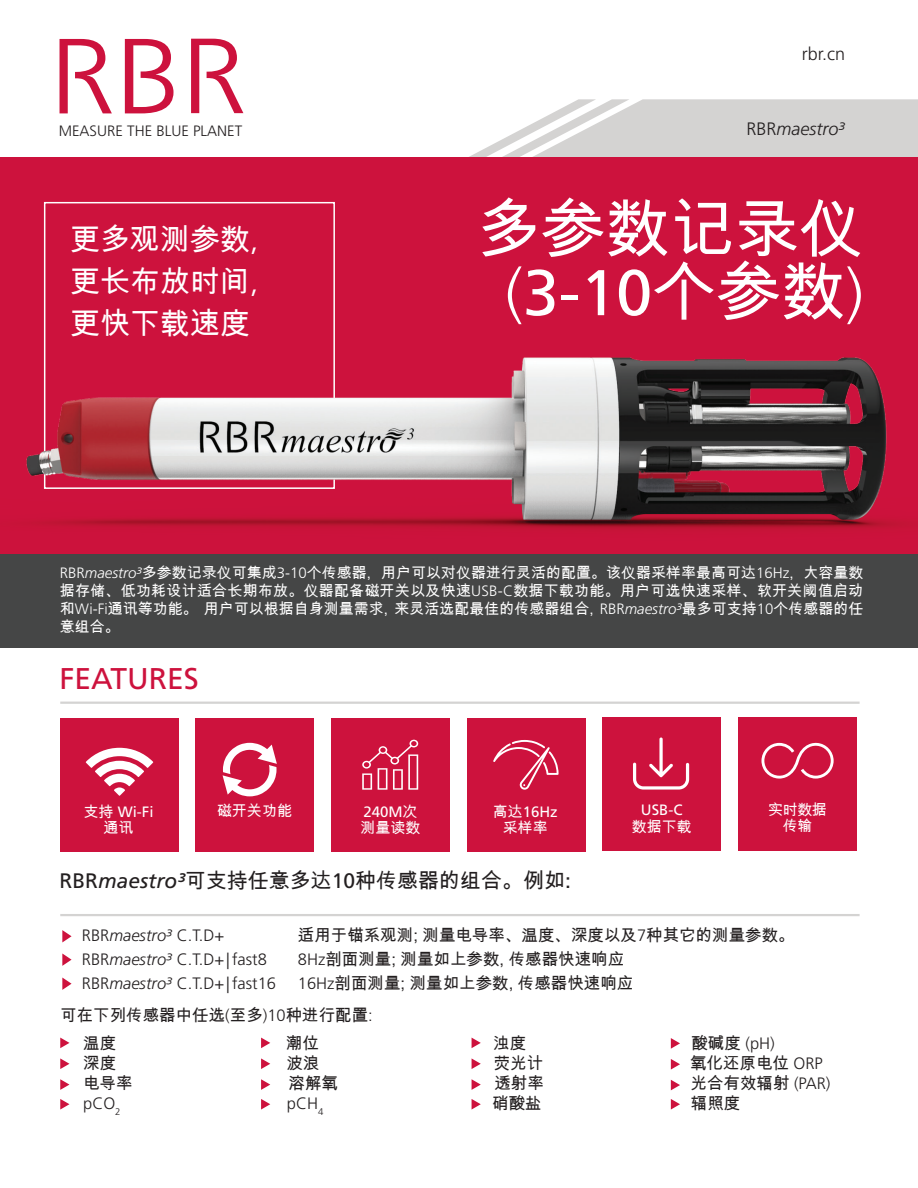
<style>
.page{position:relative;width:918px;height:1188px;background:#fff}
.page>*{position:absolute;margin:0;border:0;box-sizing:border-box;transform-origin:0 0}
.Data_Sheet_Title{font:64.5px "Frutiger LT Std";color:#fff}
.Data_Sheet_Title-2{font:64.5px "Arial Unicode MS";color:#fff}
.Data_Sheet_Subtitle{font:30px "Arial Unicode MS";color:#fff}
.t1{font:30px "Frutiger LT Std";color:#cd123d}
.t2{font:21px "Arial Unicode MS";color:#231f20}
.Title_Bar_Right{font:italic 300 18px "Frutiger LT Std";color:#231f20}
.t3{font:300 18px "Frutiger LT Std";color:#231f20}
.Configuration_Option{font:16.5px "Arial Unicode MS";color:#231f20}
.Configuration_Option-2{font:300 16.5px "Frutiger LT Std";color:#231f20}
.Data_Sheet_Body{font:15px/18px "Arial Unicode MS";color:#fff;text-align:justify}
.t4{font:300 15px "Frutiger LT Std";color:#231f20}
.t5{font:15px "Frutiger LT Std";color:#fff}
.s1{font-style:normal}
.s2{font-family:"Frutiger LT Std";font-weight:300}
.s3{font-weight:300}
.s4{font-family:"Arial Unicode MS"}
.s5{font-family:"Frutiger LT Std";font-weight:300;font-style:italic}
.s6{font-family:"Frutiger LT Std"}
.s7{font-family:"Frutiger LT Std";font-style:italic}
.s8{font-style:italic}
.s9{font-family:"Arial Unicode MS";font-weight:400}
</style>
<div class="page">
<svg style="left:469px;top:99px;width:449px;height:58px"></svg>
<div style="left:0;top:157px;width:918px;height:398px;background:#cd123d"></div>
<div style="left:0;top:555px;width:918px;height:93px;background:#454646"></div>
<svg style="left:125px;top:39px;width:49px;height:74px"></svg>
<svg style="left:60px;top:39px;width:52px;height:74px"></svg>
<svg style="left:191px;top:39px;width:52px;height:74px"></svg>
<div style="left:44px;top:202px;width:291px;height:287px;border:2px solid #fff"></div>
<img style="left:0;top:350px;width:918px;height:205px">
<svg style="left:62px;top:930px;width:10px;height:12px"></svg>
<svg style="left:62px;top:953px;width:10px;height:13px"></svg>
<svg style="left:62px;top:978px;width:10px;height:12px"></svg>
<hr style="left:60px;top:702px;width:800px;height:2px;background:#d4d3d2">
<hr style="left:60px;top:914px;width:800px;height:2px;background:#d4d3d2">
<svg style="left:60px;top:1038px;width:9px;height:10px"></svg>
<svg style="left:60px;top:1058px;width:9px;height:11px"></svg>
<svg style="left:60px;top:1079px;width:9px;height:11px"></svg>
<svg style="left:261px;top:1038px;width:9px;height:10px"></svg>
<svg style="left:261px;top:1058px;width:9px;height:11px"></svg>
<svg style="left:261px;top:1079px;width:9px;height:11px"></svg>
<svg style="left:472px;top:1038px;width:9px;height:10px"></svg>
<svg style="left:472px;top:1058px;width:9px;height:11px"></svg>
<svg style="left:472px;top:1079px;width:9px;height:11px"></svg>
<svg style="left:671px;top:1038px;width:9px;height:11px"></svg>
<svg style="left:671px;top:1059px;width:9px;height:11px"></svg>
<svg style="left:671px;top:1080px;width:9px;height:10px"></svg>
<svg style="left:60px;top:1099px;width:9px;height:11px"></svg>
<svg style="left:261px;top:1099px;width:9px;height:11px"></svg>
<svg style="left:472px;top:1099px;width:9px;height:11px"></svg>
<svg style="left:671px;top:1099px;width:9px;height:11px"></svg>
<div style="left:738px;top:717px;width:118px;height:133px;background:#cd123d"></div>
<svg style="left:761px;top:742px;width:73px;height:37px"></svg>
<div style="left:60px;top:719px;width:118px;height:133px;background:#cd123d"></div>
<div style="left:196px;top:719px;width:118px;height:133px;background:#cd123d"></div>
<div style="left:331px;top:719px;width:118px;height:133px;background:#cd123d"></div>
<div style="left:467px;top:719px;width:118px;height:133px;background:#cd123d"></div>
<div style="left:603px;top:717px;width:118px;height:133px;background:#cd123d"></div>
<svg style="left:633px;top:738px;width:56px;height:52px"></svg>
<svg style="left:493px;top:740px;width:66px;height:50px"></svg>
<svg style="left:362px;top:740px;width:56px;height:50px"></svg>
<svg style="left:86px;top:748px;width:67px;height:48px"></svg>
<svg style="left:223px;top:743px;width:54px;height:53px"></svg>
<p class="t3" style="left:802px;top:43px;width:45px">rbr.cn</p>
<p class="t4" style="left:59px;top:123px;width:185px">MEASURE THE BLUE PLANET</p>
<p class="Title_Bar_Right" style="left:747px;top:118px;width:100px"><span class="s1">RBR</span>maestro³</p>
<p class="Data_Sheet_Subtitle" style="left:70px;top:218px;width:190px">更多观测参数<span class="s2">,</span></p>
<p class="Data_Sheet_Subtitle" style="left:70px;top:260px;width:190px">更长布放时间<span class="s2">,</span></p>
<p class="Data_Sheet_Subtitle" style="left:70px;top:302px;width:181px">更快下载速度</p>
<p class="Data_Sheet_Title-2" style="left:477px;top:183px;width:388px">多参数记录仪</p>
<p class="Data_Sheet_Title" style="left:505px;top:255px;width:360px"><span class="s3">(</span>3-10<span class="s4">个参数</span><span class="s3">)</span></p>
<p class="Data_Sheet_Body" style="left:60px;top:563px;width:805px"><span class="s2">RBR</span><span class="s5">maestro³</span>多参数记录仪可集成<span class="s2">3-10</span>个传感器, 用户可以对仪器进行灵活的配置。该仪器采样率最高可达<span class="s2">16Hz</span>, 大容量数据存储、低功耗设计适合长期布放。仪器配备磁开关以及快速<span class="s2">USB-C</span>数据下载功能。用户可选快速采样、软开关阈值启动和<span class="s2">Wi-Fi</span>通讯等功能。 用户可以根据自身测量需求, 来灵活选配最佳的传感器组合, <span class="s2">RBR</span><span class="s5">maestro³</span>最多可支持<span class="s2">10</span>个传感器的任意组合。</p>
<p class="t1" style="left:60px;top:661px;width:141px">FEATURES</p>
<p class="t5" style="left:84px;top:803px;width:72px"><span class="s4">支持</span> Wi-Fi</p>
<p class="Data_Sheet_Body" style="left:104px;top:819px;width:31px">通讯</p>
<p class="Data_Sheet_Body" style="left:217px;top:802px;width:76px">磁开关功能</p>
<p class="t5" style="left:363px;top:803px;width:56px">240M<span class="s4">次</span></p>
<p class="Data_Sheet_Body" style="left:360px;top:819px;width:61px">测量读数</p>
<p class="Data_Sheet_Body" style="left:493px;top:803px;width:67px;line-height:16.5px;text-align:center">高达<span class="s6">16Hz</span>采样率</p>
<p class="t5" style="left:641px;top:801px;width:43px">USB-C</p>
<p class="Data_Sheet_Body" style="left:632px;top:817px;width:61px">数据下载</p>
<p class="t2" style="left:60px;top:866px;width:513px"><span class="s6">RBR</span><span class="s7">maestro³</span>可支持任意多达<span class="s6">10</span>种传感器的组合。例如<span class="s6">:</span></p>
<p class="Data_Sheet_Body" style="left:768px;top:800px;width:60px">实时数据</p>
<p class="Data_Sheet_Body" style="left:783px;top:817px;width:31px">传输</p>
<p class="Configuration_Option-2" style="left:82px;top:926px;width:144px">RBR<span class="s8">maestro³</span> C.T.D+</p>
<p class="Configuration_Option" style="left:298px;top:924px;width:498px">适用于锚系观测; 测量电导率、温度、深度以及<span class="s2">7</span>种其它的测量参数。</p>
<p class="Configuration_Option-2" style="left:82px;top:950px;width:187px">RBR<span class="s8">maestro³</span> C.T.D+|fast8</p>
<p class="Configuration_Option" style="left:298px;top:948px;width:328px"><span class="s2">8Hz</span>剖面测量; 测量如上参数, 传感器快速响应</p>
<p class="Configuration_Option-2" style="left:82px;top:974px;width:196px">RBR<span class="s8">maestro³</span> C.T.D+|fast16</p>
<p class="Configuration_Option" style="left:298px;top:972px;width:337px"><span class="s2">16Hz</span>剖面测量; 测量如上参数, 传感器快速响应</p>
<p class="Configuration_Option" style="left:60px;top:1003px;width:314px">可在下列传感器中任选<span class="s2">(</span>至多<span class="s2">)10</span>种进行配置<span class="s2">:</span></p>
<p class="Configuration_Option" style="left:83px;top:1031px;width:34px">温度</p>
<p class="Configuration_Option" style="left:286px;top:1031px;width:34px">潮位</p>
<p class="Configuration_Option" style="left:493px;top:1031px;width:34px">浊度</p>
<p class="Configuration_Option-2" style="left:691px;top:1034px;width:85px"><span class="s9">酸碱度</span> (pH)</p>
<p class="Configuration_Option" style="left:83px;top:1051px;width:34px">深度</p>
<p class="Configuration_Option" style="left:286px;top:1051px;width:34px">波浪</p>
<p class="Configuration_Option" style="left:494px;top:1051px;width:51px">荧光计</p>
<p class="Configuration_Option" style="left:690px;top:1051px;width:134px">氧化还原电位 <span class="s2">ORP</span></p>
<p class="Configuration_Option" style="left:83px;top:1071px;width:51px">电导率</p>
<p class="Configuration_Option" style="left:289px;top:1071px;width:51px">溶解氧</p>
<p class="Configuration_Option" style="left:494px;top:1071px;width:51px">透射率</p>
<p class="Configuration_Option" style="left:691px;top:1071px;width:141px">光合有效辐射 <span class="s2">(PAR)</span></p>
<p class="Configuration_Option-2" style="left:83px;top:1094px;width:39px">pCO<sub>2</sub></p>
<p class="Configuration_Option-2" style="left:287px;top:1094px;width:38px">pCH<sub>4</sub></p>
<p class="Configuration_Option" style="left:492px;top:1092px;width:51px">硝酸盐</p>
<p class="Configuration_Option" style="left:691px;top:1092px;width:51px">辐照度</p>
</div>
